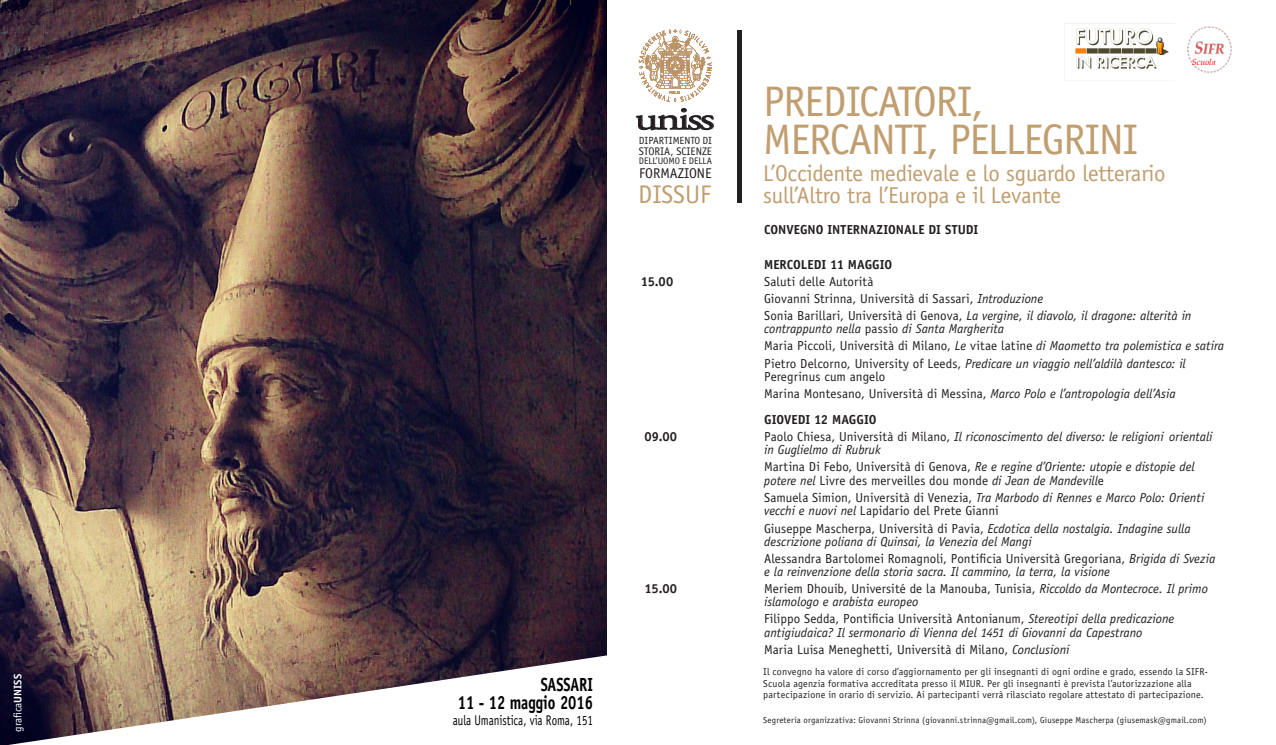
<style>
.page{position:relative;width:1276px;height:745px;background:#fff}
.page>*{position:absolute;margin:0;border:0;box-sizing:border-box;transform-origin:0 0}
.TESTO{font:42.75px "Officina Sans Std";letter-spacing:-.03em;color:#c19e70}
.t1{font:33px "Adobe Garamond Pro";letter-spacing:-.06em;color:#231f20;scale:1.43 1}
.t2{font:25.5px "Officina Sans Std";color:#c19e70}
.t3{font:22.88px "Officina Sans Std";letter-spacing:-.01em;color:#c19e70}
.t4{font:700 19px "Officina Sans Std";color:#000;scale:.78 1}
.t5{font:14.12px "Officina Sans Std";color:#000;scale:.78 1}
.t6{font:14.12px "Officina Sans Std";color:#231f20}
.argomenti{font:italic 13px/13px "Officina Sans Std";letter-spacing:-.005em;color:#231f20}
.argomenti-2{font:13px/13px "Officina Sans Std";letter-spacing:.005em;color:#231f20}
.argomenti-3{font:700 13px "Officina Sans Std";color:#231f20}
.t7{font:11px "Officina Sans Std";color:#231f20}
.t8{font:11px "Officina Sans Std";color:#fff}
.t9{font:10.38px "Officina Sans Std";color:#231f20}
.argomenti-4{font:10px/11.2px "Officina Sans Std";letter-spacing:.015em;color:#231f20}
.t10{font:9.5px "Officina Sans Std";color:#231f20}
.argomenti-5{font:8.75px "Officina Sans Std";letter-spacing:.02em;color:#231f20}
.t11{font:italic 8.75px "Palatino";color:#f00}
.s1{font-weight:700}
.s2{font-style:italic}
.s3{font-style:normal}
</style>
<div class="page">
<img style="left:0;top:0;width:607px;height:744px">
<hr style="left:737px;top:30px;width:4px;height:173px;background:#231f20">
<svg style="left:644px;top:29px;width:63px;height:61px"></svg>
<svg style="left:636px;top:108px;width:78px;height:22px"></svg>
<img style="left:1064px;top:23px;width:110px;height:58px">
<img style="left:1187px;top:27px;width:45px;height:46px">
<svg style="left:8px;top:650px;width:599px;height:94px"></svg>
<p class="t8" style="left:11px;top:731px;width:59px;rotate:-90deg">grafica<span class="s1">UNISS</span></p>
<p class="t4" style="left:541px;top:672px;width:68px">SASSARI</p>
<p class="t4" style="left:458px;top:690px;width:175px">11 - 12 maggio 2016</p>
<p class="t5" style="left:453px;top:711px;width:181px">aula Umanistica, via Roma, 151</p>
<p class="TESTO" style="left:763px;top:76px;width:222px">PREDICATORI,</p>
<p class="TESTO" style="left:763px;top:115px;width:376px">MERCANTI, PELLEGRINI</p>
<p class="t3" style="left:763px;top:160px;width:404px">L’Occidente medievale e lo sguardo letterario</p>
<p class="t1" style="left:634px;top:99px;width:58px">uniss</p>
<p class="t9" style="left:639px;top:135px;width:75px">DIPARTIMENTO DI</p>
<p class="t7" style="left:639px;top:145px;width:75px">STORIA, SCIENZE</p>
<p class="t10" style="left:639px;top:155px;width:75px">DELL’UOMO E DELLA</p>
<p class="t6" style="left:639px;top:164px;width:74px">FORMAZIONE</p>
<p class="t2" style="left:638px;top:179px;width:74px">DISSUF</p>
<p class="t3" style="left:763px;top:182px;width:299px">sull’Altro tra l’Europa e il Levante</p>
<p class="argomenti-3" style="left:764px;top:221px;width:216px">CONVEGNO INTERNAZIONALE DI STUDI</p>
<p class="argomenti-3" style="left:764px;top:256px;width:129px">MERCOLEDI 11 MAGGIO</p>
<p class="t11" style="left:1192px;top:55px;width:25px">Scuola</p>
<p class="argomenti-3" style="left:641px;top:273px;width:34px">15.00</p>
<p class="argomenti-2" style="left:764px;top:275px;width:111px">Saluti delle Autorità</p>
<p class="argomenti-2" style="left:764px;top:292px;width:280px">Giovanni Strinna, Università di Sassari, <span class="s2">Introduzione</span></p>
<p class="argomenti" style="left:764px;top:309px;width:429px"><span class="s3">Sonia Barillari, Università di Genova,</span> La vergine, il diavolo, il dragone: alterità in contrappunto nella <span class="s3">passio</span> di Santa Margherita</p>
<p class="argomenti-2" style="left:764px;top:339px;width:461px">Maria Piccoli, Università di Milano, <span class="s2">Le</span> vitae latine <span class="s2">di Maometto tra polemistica e satira</span></p>
<p class="argomenti-2" style="left:764px;top:356px;width:423px">Pietro Delcorno, University of Leeds, <span class="s2">Predicare un viaggio nell’aldilà dantesco: il<br></span>Peregrinus cum angelo</p>
<p class="argomenti-2" style="left:764px;top:387px;width:413px">Marina Montesano, Università di Messina, <span class="s2">Marco Polo e l’antropologia dell’Asia</span></p>
<p class="argomenti-3" style="left:764px;top:411px;width:114px">GIOVEDI 12 MAGGIO</p>
<p class="argomenti-3" style="left:644px;top:428px;width:34px">09.00</p>
<p class="argomenti" style="left:764px;top:430px;width:450px"><span class="s3">Paolo Chiesa, Università di Milano,</span> Il riconoscimento del diverso: le religioni orientali in Guglielmo di Rubruk</p>
<p class="argomenti" style="left:764px;top:460px;width:432px"><span class="s3">Martina Di Febo, Università di Genova,</span> Re e regine d’Oriente: utopie e distopie del</p>
<p class="argomenti-2" style="left:764px;top:474px;width:341px"><span class="s2">potere nel</span> Livre des merveilles dou monde <span class="s2">di Jean de Mandevill</span>e</p>
<p class="argomenti-2" style="left:764px;top:491px;width:442px">Samuela Simion, Università di Venezia, <span class="s2">Tra Marbodo di Rennes e Marco Polo: Orienti vecchi e nuovi nel</span> Lapidario del Prete Gianni</p>
<p class="argomenti" style="left:764px;top:521px;width:428px"><span class="s3">Giuseppe Mascherpa, Università di Pavia,</span> Ecdotica della nostalgia. Indagine sulla descrizione poliana di Quinsai, la Venezia del Mangi</p>
<p class="argomenti" style="left:764px;top:551px;width:453px"><span class="s3">Alessandra Bartolomei Romagnoli, Pontificia Università Gregoriana,</span> Brigida di Svezia e la reinvenzione della storia sacra. Il cammino, la terra, la visione</p>
<p class="argomenti-3" style="left:644px;top:580px;width:34px">15.00</p>
<p class="argomenti" style="left:764px;top:582px;width:445px"><span class="s3">Meriem Dhouib, Université de la Manouba, Tunisia,</span> Riccoldo da Montecroce. Il primo islamologo e arabista europeo</p>
<p class="argomenti" style="left:764px;top:612px;width:412px"><span class="s3">Filippo Sedda, Pontificia Università Antonianum,</span> Stereotipi della predicazione antigiudaica? Il sermonario di Vienna del 1451 di Giovanni da Capestrano</p>
<p class="argomenti-2" style="left:764px;top:642px;width:307px">Maria Luisa Meneghetti, Università di Milano, <span class="s2">Conclusioni</span></p>
<p class="argomenti-4" style="left:763px;top:666px;width:446px">Il convegno ha valore di corso d’aggiornamento per gli insegnanti di ogni ordine e grado, essendo la SIFR-<br>Scuola agenzia formativa accreditata presso il MIUR. Per gli insegnanti è prevista l’autorizzazione alla partecipazione in orario di servizio. Ai partecipanti verrà rilasciato regolare attestato di partecipazione.</p>
<p class="argomenti-5" style="left:763px;top:714px;width:445px">Segreteria organizzativa: Giovanni Strinna (giovanni.strinna@gmail.com), Giuseppe Mascherpa (giusemask@gmail.com)</p>
</div>
